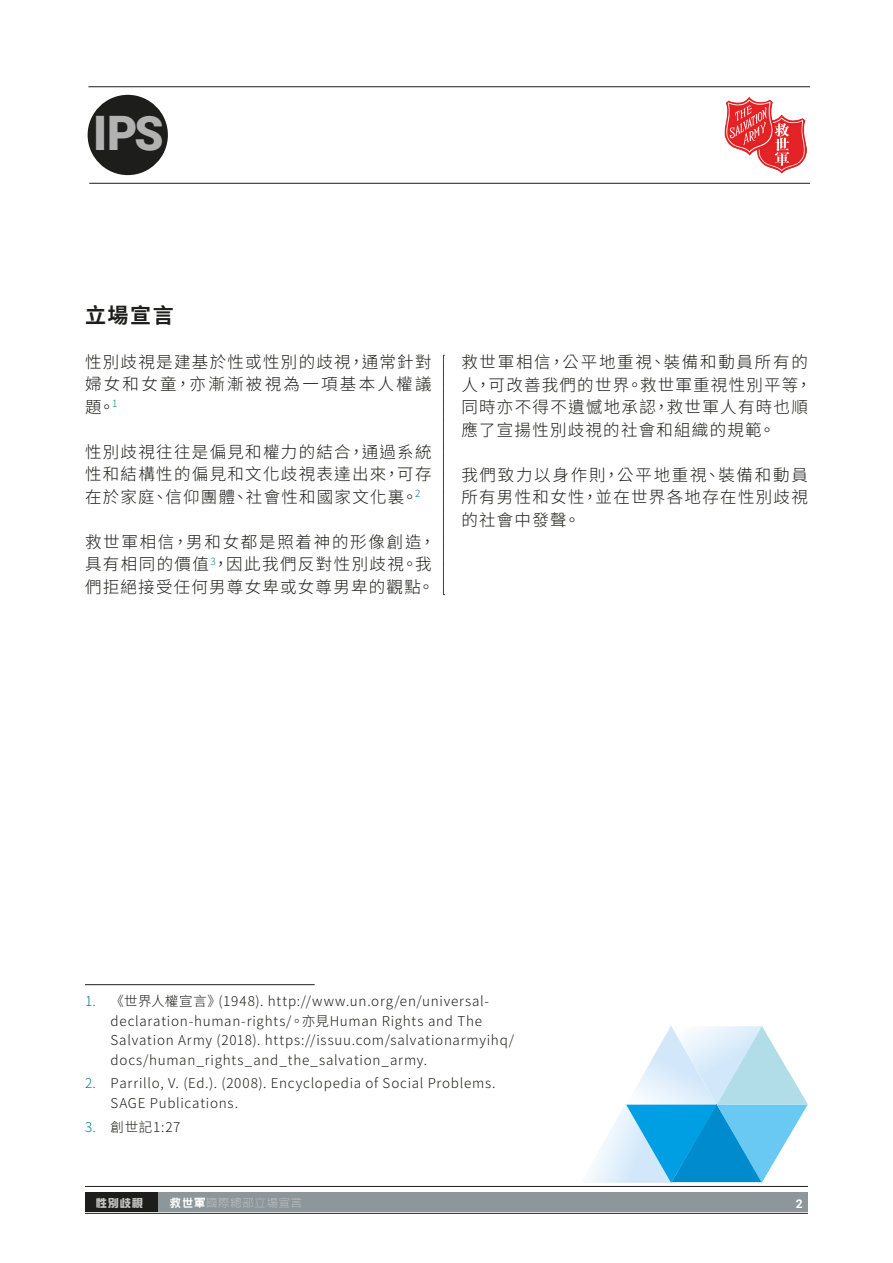
<style>
.page{position:relative;width:893px;height:1263px;background:#fff}
.page>*{position:absolute;margin:0;border:0;box-sizing:border-box;transform-origin:0 0}
.Chi-Ref-Subhead{font:900 47.55px "Roboto";color:#b2b2b2}
.Chi-Subhead-1{font:700 21px "Noto Sans CJ Ktc";color:#1d1d1b}
.Chi-BodyText{font:300 16.5px/22.5px "Noto Sans CJ Ktc";letter-spacing:.08em;color:#1d1d1b;text-align:justify}
.t1{font:300 13.5px/19.5px "Noto Sans CJ Ktc";letter-spacing:.055em;color:#1d1d1b}
.t2{font:700 12px "Roboto";color:#fff}
.t3{font:300 11.25px "AR Hei B5 HK";letter-spacing:.075em;color:#c1c1c0}
.t4{font:11.25px "DF Zong Yi Std W9";color:#c1c1c0}
.s1{color:#008296}
.s2{font-family:"AR Hei B5";font-weight:800;color:#fff}
</style>
<div class="page">
<hr style="left:85px;top:1186px;width:723px;height:1px;background:#1d1d1b">
<svg style="left:443px;top:355px;width:1px;height:240px"></svg>
<hr style="left:89px;top:183px;width:721px;height:1px;background:#1d1d1b">
<hr style="left:88px;top:86px;width:722px;height:1px;background:#1d1d1b">
<svg style="left:588px;top:1026px;width:220px;height:157px"></svg>
<div style="left:88px;top:95px;width:80px;height:80px;background:#1d1d1b;border-radius:50%"></div>
<div style="left:85px;top:1192px;width:723px;height:20px;background:#8d969a"></div>
<div style="left:85px;top:1192px;width:73px;height:20px;background:#1d1d1b"></div>
<hr style="left:85px;top:1213px;width:723px;height:1px;background:#1d1d1b">
<img style="left:725px;top:97px;width:82px;height:76px">
<hr style="left:85px;top:984px;width:230px;height:1px;background:#1d1d1b">
<p class="Chi-Ref-Subhead" style="left:93px;top:99px;width:72px">IPS</p>
<p class="Chi-Subhead-1" style="left:85px;top:303px;width:90px">立場宣言</p>
<p class="Chi-BodyText" style="left:85px;top:351px;width:348px">性別歧視是建基於性或性別的歧視，通常針對婦女和女童，亦漸漸被視為一項基本人權議題。<sup>1</sup></p>
<p class="Chi-BodyText" style="left:85px;top:441px;width:348px">性別歧視往往是偏見和權力的結合，通過系統性和結構性的偏見和文化歧視表達出來，可存在於家庭、信仰團體、社會性和國家文化裏。<sup>2</sup></p>
<p class="Chi-BodyText" style="left:85px;top:531px;width:352px;text-align:left">救世軍相信，男和女都是照着神的形像創造，具有相同的價值<sup>3</sup>，因此我們反對性別歧視。我們拒絕接受任何男尊女卑或女尊男卑的觀點。</p>
<p class="Chi-BodyText" style="left:461px;top:351px;width:352px;text-align:left">救世軍相信，公平地重視、裝備和動員所有的人，可改善我們的世界。救世軍重視性別平等，同時亦不得不遺憾地承認，救世軍人有時也順應了宣揚性別歧視的社會和組織的規範。</p>
<p class="Chi-BodyText" style="left:461px;top:464px;width:348px">我們致力以身作則，公平地重視、裝備和動員所有男性和女性，並在世界各地存在性別歧視的社會中發聲。</p>
<p class="t1" style="left:111px;top:992px;width:405px;text-indent:-26px"><span class="s1">1.</span> 《世界人權宣言》(1948). http://www.un.org/en/universal&shy;declaration-human-rights/。亦見Human Rights and The Salvation Army (2018). https://issuu.com/salvationarmyihq/ docs/human_rights_and_the_salvation_army.</p>
<p class="t1" style="left:111px;top:1074px;width:387px;text-indent:-26px"><span class="s1">2.</span> Parrillo, V. (Ed.). (2008). Encyclopedia of Social Problems.<br>SAGE Publications.</p>
<p class="t1" style="left:85px;top:1117px;width:97px"><span class="s1">3.</span> 創世記1:27</p>
<p class="t4" style="left:96px;top:1196px;width:49px">性別歧視</p>
<p class="t3" style="left:170px;top:1197px;width:134px"><span class="s2">救世軍</span>國際總部立場宣言</p>
<p class="t2" style="left:796px;top:1195px;width:8px">2</p>
</div>
